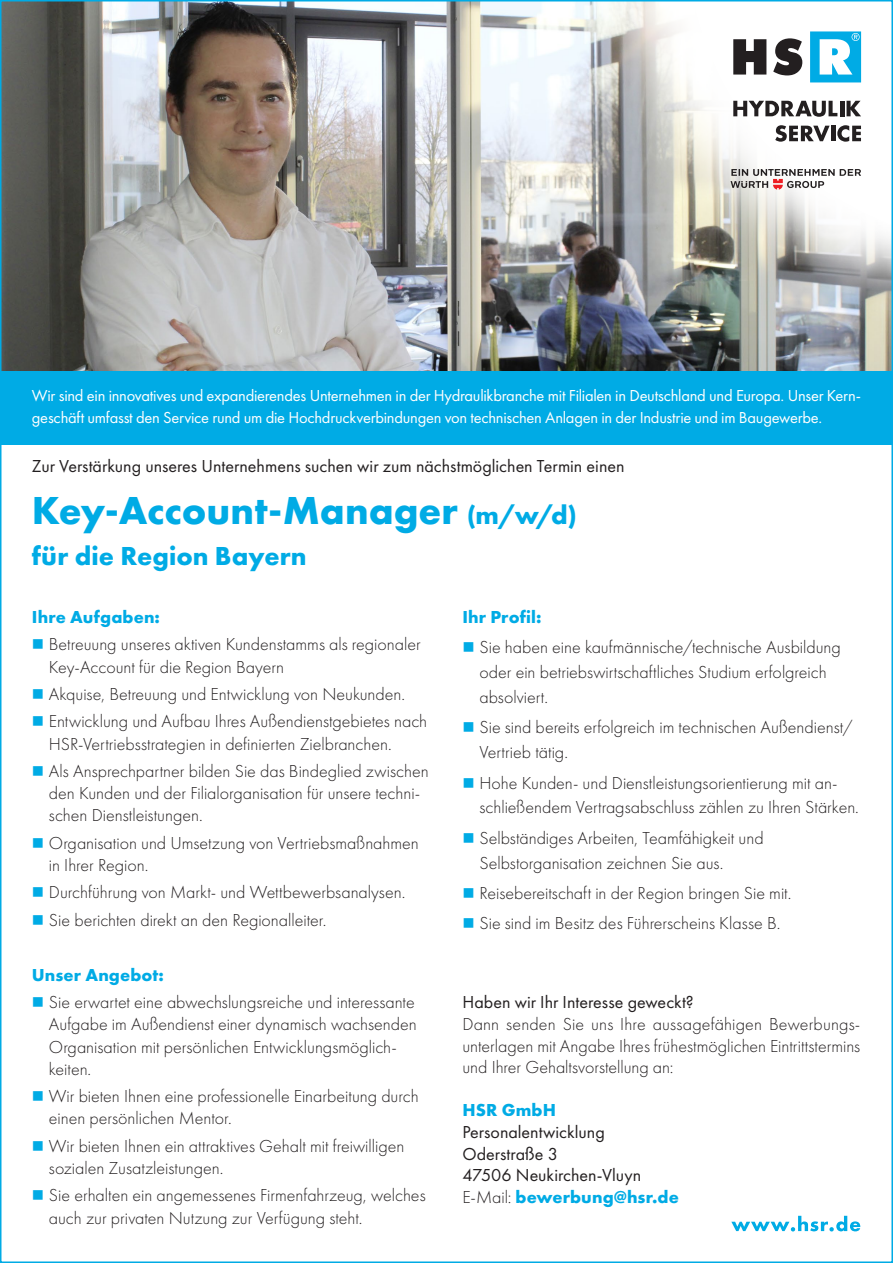
<style>
.page{position:relative;width:893px;height:1263px;background:#fff}
.page>*{position:absolute;margin:0;border:0;box-sizing:border-box;transform-origin:0 0}
.Servicetech{font:700 40.5px "Futura PT";color:#00abe5}
.Servicetech-2{font:700 27px "Futura PT";letter-spacing:.005em;color:#00abe5}
.Ihre_aufgaben{font:300 18px/22.2px "Futura PT";color:#231f20}
.Ihre_aufgaben-2{font:18px/21.6px "Futura PT";color:#231f20}
.Für_die_Reg{font:18px "Futura PT";color:#231f20}
.Ihre_aufgaben-3{font:700 18px "Futura PT";letter-spacing:.005em;color:#00abe5}
.Wir_sind_ein{font:16.5px/22.5px "Futura PT";letter-spacing:-.015em;color:#fff}
.s1{font-size:27px}
.s2{color:#00abe5}
.s3{font-weight:700;color:#00abe5}
.s4{font-weight:300;color:#231f20}
</style>
<div class="page">
<img style="left:3px;top:3px;width:887px;height:368px">
<img style="left:591px;top:3px;width:299px;height:327px">
<svg style="left:690px;top:3px;width:200px;height:228px"></svg>
<svg style="left:730px;top:169px;width:131px;height:21px"></svg>
<svg style="left:733px;top:38px;width:69px;height:37px"></svg>
<svg style="left:810px;top:31px;width:51px;height:51px"></svg>
<svg style="left:733px;top:101px;width:104px;height:16px"></svg>
<hr style="left:840px;top:101px;width:4px;height:15px;background:#231f20">
<svg style="left:846px;top:101px;width:15px;height:15px"></svg>
<svg style="left:775px;top:125px;width:55px;height:17px"></svg>
<hr style="left:831px;top:126px;width:4px;height:15px;background:#231f20">
<svg style="left:837px;top:125px;width:24px;height:17px"></svg>
<svg style="left:731px;top:1216px;width:129px;height:15px"></svg>
<div style="left:0;top:371px;width:893px;height:73px;background:#00abe5"></div>
<p class="Wir_sind_ein" style="left:32px;top:384px;width:831px">Wir sind ein innovatives und expandierendes Unternehmen in der Hydraulikbranche mit Filialen in Deutschland und Europa. Unser Kern&shy;geschäft umfasst den Service rund um die Hochdruckverbindungen von technischen Anlagen in der Industrie und im Baugewerbe.</p>
<p class="Für_die_Reg" style="left:32px;top:455px;width:594px">Zur Verstärkung unseres Unternehmens suchen wir zum nächstmöglichen Termin einen</p>
<p class="Servicetech" style="left:32px;top:484px;width:547px">Key-Account-Manager <span class="s1">(m/w/d)</span></p>
<p class="Servicetech-2" style="left:32px;top:538px;width:276px">für die Region Bayern</p>
<p class="Ihre_aufgaben-3" style="left:32px;top:605px;width:130px">Ihre Aufgaben:</p>
<p class="Ihre_aufgaben" style="left:49px;top:633px;width:373px;text-indent:-17px"><span class="s2">■</span> Betreuung unseres aktiven Kundenstamms als regionaler<br>Key-Account für die Region Bayern</p>
<p class="Ihre_aufgaben" style="left:32px;top:683px;width:375px"><span class="s2">■</span> Akquise, Betreuung und Entwicklung von Neukunden.</p>
<p class="Ihre_aufgaben" style="left:49px;top:710px;width:380px;text-indent:-17px"><span class="s2">■</span> Entwicklung und Aufbau Ihres Außendienstgebietes nach<br>HSR-Vertriebsstrategien in definierten Zielbranchen.</p>
<p class="Ihre_aufgaben" style="left:49px;top:760px;width:381px;text-indent:-17px"><span class="s2">■</span> Als Ansprechpartner bilden Sie das Bindeglied zwischen den Kunden und der Filialorganisation für unsere techni&shy;schen Dienstleistungen.</p>
<p class="Ihre_aufgaben" style="left:49px;top:832px;width:371px;text-indent:-17px"><span class="s2">■</span> Organisation und Umsetzung von Vertriebsmaßnahmen in Ihrer Region.</p>
<p class="Ihre_aufgaben" style="left:32px;top:881px;width:375px"><span class="s2">■</span> Durchführung von Markt- und Wettbewerbsanalysen.</p>
<p class="Ihre_aufgaben" style="left:32px;top:909px;width:296px"><span class="s2">■</span> Sie berichten direkt an den Regionalleiter.</p>
<p class="Ihre_aufgaben-3" style="left:32px;top:963px;width:134px">Unser Angebot:</p>
<p class="Ihre_aufgaben" style="left:49px;top:991px;width:369px;text-indent:-17px"><span class="s2">■</span> Sie erwartet eine abwechslungsreiche und interessante Aufgabe im Außendienst einer dynamisch wachsenden Organisation mit persönlichen Entwicklungsmöglich&shy;keiten.</p>
<p class="Ihre_aufgaben" style="left:49px;top:1085px;width:371px;text-indent:-17px"><span class="s2">■</span> Wir bieten Ihnen eine professionelle Einarbeitung durch einen persönlichen Mentor.</p>
<p class="Ihre_aufgaben" style="left:49px;top:1135px;width:357px;text-indent:-17px"><span class="s2">■</span> Wir bieten Ihnen ein attraktives Gehalt mit freiwilligen sozialen Zusatzleistungen.</p>
<p class="Ihre_aufgaben" style="left:49px;top:1184px;width:378px;text-indent:-17px"><span class="s2">■</span> Sie erhalten ein angemessenes Firmenfahrzeug, welches auch zur privaten Nutzung zur Verfügung steht.</p>
<p class="Ihre_aufgaben-3" style="left:462px;top:605px;width:81px">Ihr Profil:</p>
<p class="Ihre_aufgaben" style="left:479px;top:635px;width:363px;line-height:24.9px;text-indent:-17px"><span class="s2">■</span> Sie haben eine kaufmännische/technische Ausbildung oder ein betriebswirtschaftliches Studium erfolgreich absolviert.</p>
<p class="Ihre_aufgaben" style="left:479px;top:715px;width:375px;line-height:24.9px;text-indent:-17px"><span class="s2">■</span> Sie sind bereits erfolgreich im technischen Außendienst/<br>Vertrieb tätig.</p>
<p class="Ihre_aufgaben" style="left:479px;top:770px;width:381px;line-height:24.9px;text-indent:-17px"><span class="s2">■</span> Hohe Kunden- und Dienstleistungsorientierung mit an&shy;schließendem Vertragsabschluss zählen zu Ihren Stärken.</p>
<p class="Ihre_aufgaben" style="left:479px;top:825px;width:286px;line-height:24.9px;text-indent:-17px"><span class="s2">■</span> Selbständiges Arbeiten, Teamfähigkeit und<br>Selbstorganisation zeichnen Sie aus.</p>
<p class="Ihre_aufgaben" style="left:462px;top:882px;width:330px"><span class="s2">■</span> Reisebereitschaft in der Region bringen Sie mit.</p>
<p class="Ihre_aufgaben" style="left:462px;top:912px;width:319px"><span class="s2">■</span> Sie sind im Besitz des Führerscheins Klasse B.</p>
<p class="Ihre_aufgaben-2" style="left:462px;top:991px;width:233px">Haben wir Ihr Interesse geweckt?</p>
<p class="Ihre_aufgaben" style="left:462px;top:1013px;width:399px;line-height:21.6px;text-align:justify">Dann senden Sie uns Ihre aussagefähigen Bewerbungs&shy;unterlagen mit Angabe Ihres frühestmöglichen Eintrittstermins und Ihrer Gehaltsvorstellung an:</p>
<p class="Ihre_aufgaben-2" style="left:462px;top:1099px;width:144px"><span class="s3">HSR GmbH<br></span>Personalentwicklung</p>
<p class="Ihre_aufgaben-2" style="left:462px;top:1143px;width:97px">Oderstraße 3</p>
<p class="Ihre_aufgaben-2" style="left:462px;top:1164px;width:180px">47506 Neukirchen-Vluyn</p>
<p class="Ihre_aufgaben-3" style="left:462px;top:1185px;width:218px"><span class="s4">E-Mail:</span> bewerbung@hsr.de</p>
</div>
